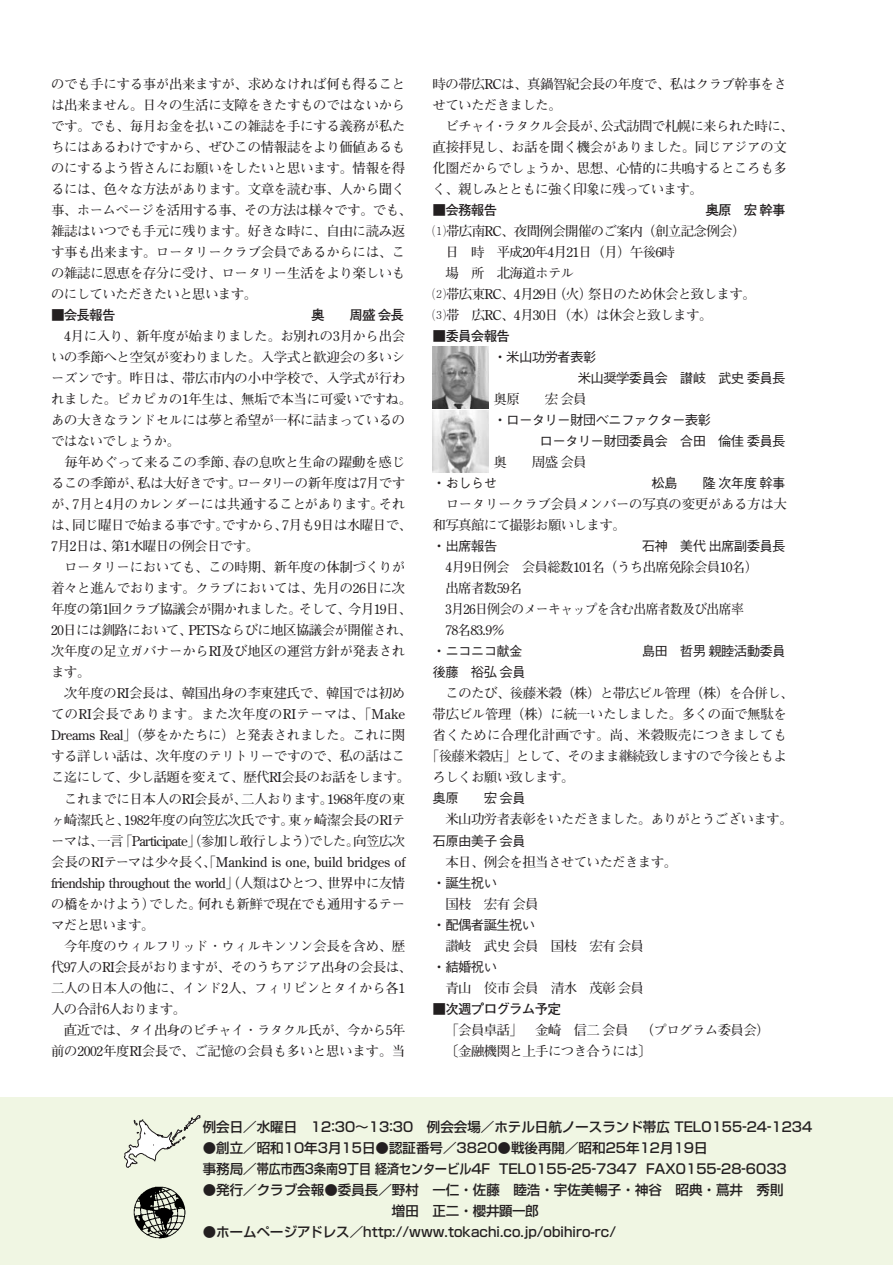
<style>
.page{position:relative;width:893px;height:1265px;background:#fff}
.page>*{position:absolute;margin:0;border:0;box-sizing:border-box;transform-origin:0 0}
.t1{font:700 13.5px/21px "Futo Min A101";letter-spacing:-.03em;color:#231f20}
.t2{font:700 13.5px/21px "Futo Min A101";letter-spacing:-.05em;color:#231f20}
.t3{font:500 13.5px/21px "Shin Go";color:#231f20}
.t4{font:500 13.5px/21px "Gothic BBB";letter-spacing:-.055em;color:#231f20}
.t5{font:700 13.5px "Futo Min A101";letter-spacing:.01em;color:#231f20}
.t6{font:700 13.5px "Futo Min A101";letter-spacing:-.01em;color:#231f20}
.t7{font:700 13.5px "Futo Go B101";letter-spacing:-.055em;color:#231f20}
.s1{font-family:"Rm Hround";font-weight:400}
</style>
<div class="page">
<div style="left:1px;top:1097px;width:891px;height:167px;background:#f0f6e3"></div>
<svg style="left:124px;top:1115px;width:76px;height:52px"></svg>
<img style="left:133px;top:1186px;width:53px;height:53px">
<svg style="left:488px;top:347px;width:1px;height:61px"></svg>
<img style="left:432px;top:346px;width:56px;height:62px">
<svg style="left:488px;top:411px;width:1px;height:61px"></svg>
<img style="left:432px;top:411px;width:56px;height:61px">
<p class="t1" style="left:51px;top:76px;width:362px">のでも手にする事が出来ますが、求めなければ何も得ることは出来ません。日々の生活に支障をきたすものではないからです。でも、毎月お金を払いこの雑誌を手にする義務が私たちにはあるわけですから、ぜひこの情報誌をより価値あるものにするよう皆さんにお願いをしたいと思います。情報を得るには、色々な方法があります。文章を読む事、人から聞く事、ホームページを活用する事、その方法は様々です。でも、雑誌はいつでも手元に残ります。好きな時に、自由に読み返す事も出来ます。ロータリークラブ会員であるからには、この雑誌に恩恵を存分に受け、ロータリー生活をより楽しいものにしていただきたいと思います。</p>
<p class="t7" style="left:51px;top:310px;width:66px">■会長報告</p>
<p class="t7" style="left:311px;top:310px;width:94px">奥　　周盛会長</p>
<p class="t1" style="left:51px;top:328px;width:362px;text-indent:13px">4月に入り、新年度が始まりました。お別れの3月から出会いの季節へと空気が変わりました。入学式と歓迎会の多いシーズンです。昨日は、帯広市内の小中学校で、入学式が行われました。ピカピカの1年生は、無垢で本当に可愛いですね。あの大きなランドセルには夢と希望が一杯に詰まっているのではないでしょうか。</p>
<p class="t1" style="left:51px;top:454px;width:362px;text-indent:13px">毎年めぐって来るこの季節、春の息吹と生命の躍動を感じるこの季節が、私は大好きです。ロータリーの新年度は7月ですが、7月と4月のカレンダーには共通することがあります。それは、同じ曜日で始まる事です。ですから、7月も9日は水曜日で、<br>7月2日は、第1水曜日の例会日です。</p>
<p class="t1" style="left:51px;top:559px;width:362px;text-indent:13px">ロータリーにおいても、この時期、新年度の体制づくりが着々と進んでおります。クラブにおいては、先月の26日に次年度の第1回クラブ協議会が開かれました。そして、今月19日、<br>20日には釧路において、PETSならびに地区協議会が開催され、次年度の足立ガバナーからRI及び地区の運営方針が発表されます。</p>
<p class="t1" style="left:64px;top:685px;width:343px">次年度のRI会長は、韓国出身の李東建氏で、韓国では初め</p>
<p class="t5" style="left:51px;top:709px;width:356px">てのRI会長であります。また次年度のRIテーマは、「Make</p>
<p class="t1" style="left:51px;top:727px;width:356px">Dreams Real」（夢をかたちに）と発表されました。これに関</p>
<p class="t1" style="left:51px;top:748px;width:356px">する詳しい話は、次年度のテリトリーですので、私の話はこ</p>
<p class="t2" style="left:51px;top:769px;width:360px">こ迄にして、少し話題を変えて、歴代RI会長のお話をします。</p>
<p class="t1" style="left:64px;top:790px;width:343px">これまでに日本人のRI会長が、二人おります。1968年度の東</p>
<p class="t1" style="left:51px;top:811px;width:356px">ヶ崎潔氏と、1982年度の向笠広次氏です。東ヶ崎潔会長のRIテ</p>
<p class="t1" style="left:51px;top:832px;width:356px">ーマは、一言「Participate」（参加し敢行しよう）でした。向笠広次</p>
<p class="t6" style="left:51px;top:856px;width:356px">会長のRIテーマは少々長く、「Mankind is one, build bridges of</p>
<p class="t1" style="left:51px;top:874px;width:356px">friendship throughout the world」（人類はひとつ、世界中に友情</p>
<p class="t1" style="left:51px;top:895px;width:356px">の橋をかけよう）でした。何れも新鮮で現在でも通用するテー</p>
<p class="t2" style="left:51px;top:916px;width:105px">マだと思います。</p>
<p class="t1" style="left:64px;top:937px;width:343px">今年度のウィルフリッド・ウィルキンソン会長を含め、歴</p>
<p class="t1" style="left:51px;top:958px;width:362px">代97人のRI会長がおりますが、そのうちアジア出身の会長は、</p>
<p class="t1" style="left:51px;top:979px;width:356px">二人の日本人の他に、インド2人、フィリピンとタイから各1</p>
<p class="t2" style="left:51px;top:1000px;width:136px">人の合計6人おります。</p>
<p class="t1" style="left:64px;top:1021px;width:343px">直近では、タイ出身のビチャイ・ラタクル氏が、今から5年</p>
<p class="t1" style="left:51px;top:1042px;width:356px">前の2002年度RI会長で、ご記憶の会員も多いと思います。当</p>
<p class="t1" style="left:432px;top:76px;width:356px">時の帯広RCは、真鍋智紀会長の年度で、私はクラブ幹事をさせていただきました。</p>
<p class="t1" style="left:432px;top:118px;width:362px;text-indent:13px">ビチャイ・ラタクル会長が、公式訪問で札幌に来られた時に、直接拝見し、お話を聞く機会がありました。同じアジアの文化圏だからでしょうか、思想、心情的に共鳴するところも多く、親しみとともに強く印象に残っています。</p>
<p class="t7" style="left:432px;top:205px;width:66px">■会務報告</p>
<p class="t7" style="left:705px;top:205px;width:82px">奥原　宏幹事</p>
<p class="t2" style="left:432px;top:223px;width:314px"><span class="s1">a</span>帯広南RC、夜間例会開催のご案内（創立記念例会）</p>
<p class="t2" style="left:445px;top:244px;width:231px">日　時　平成20年4月21日（月）午後6時</p>
<p class="t1" style="left:445px;top:265px;width:130px">場　所　北海道ホテル</p>
<p class="t2" style="left:432px;top:286px;width:324px"><span class="s1">s</span>帯広東RC、4月29日（火）祭日のため休会と致します。</p>
<p class="t2" style="left:432px;top:307px;width:281px"><span class="s1">d</span>帯　広RC、4月30日（水）は休会と致します。</p>
<p class="t7" style="left:432px;top:331px;width:79px">■委員会報告</p>
<p class="t4" style="left:578px;top:348px;width:209px;text-indent:-84px">・米山功労者表彰<br>米山奨学委員会　讃岐　武史委員長</p>
<p class="t1" style="left:493px;top:391px;width:95px">奥原　　宏会員</p>
<p class="t4" style="left:539px;top:411px;width:247px;text-indent:-46px">・ロータリー財団ベニファクター表彰<br>ロータリー財団委員会　合田　倫佳委員長</p>
<p class="t1" style="left:493px;top:454px;width:95px">奥　　周盛会員</p>
<p class="t4" style="left:432px;top:474px;width:66px">・おしらせ</p>
<p class="t4" style="left:651px;top:474px;width:136px">松島　　隆次年度幹事</p>
<p class="t1" style="left:432px;top:496px;width:356px;text-indent:13px">ロータリークラブ会員メンバーの写真の変更がある方は大和写真館にて撮影お願いします。</p>
<p class="t4" style="left:432px;top:537px;width:66px">・出席報告</p>
<p class="t4" style="left:641px;top:537px;width:145px">石神　美代出席副委員長</p>
<p class="t2" style="left:445px;top:559px;width:314px">4月9日例会　会員総数101名（うち出席免除会員10名）出席者数59名<br>3月26日例会のメーキャップを含む出席者数及び出席率<br>78名83.9％</p>
<p class="t4" style="left:432px;top:642px;width:91px">・ニコニコ献金</p>
<p class="t4" style="left:641px;top:642px;width:145px">島田　哲男親睦活動委員</p>
<p class="t4" style="left:432px;top:663px;width:94px">後藤　裕弘会員</p>
<p class="t1" style="left:445px;top:685px;width:350px">このたび、後藤米穀（株）と帯広ビル管理（株）を合併し、</p>
<p class="t1" style="left:432px;top:706px;width:356px">帯広ビル管理（株）に統一いたしました。多くの面で無駄を</p>
<p class="t5" style="left:432px;top:730px;width:356px">省くために合理化計画です。尚、米穀販売につきましても</p>
<p class="t1" style="left:426px;top:748px;width:362px">「後藤米穀店」として、そのまま継続致しますので今後ともよ</p>
<p class="t2" style="left:432px;top:769px;width:143px">ろしくお願い致します。</p>
<p class="t4" style="left:432px;top:789px;width:94px">奥原　　宏会員</p>
<p class="t2" style="left:445px;top:811px;width:348px">米山功労者表彰をいただきました。ありがとうございます。</p>
<p class="t4" style="left:432px;top:831px;width:94px">石原由美子会員</p>
<p class="t2" style="left:445px;top:853px;width:233px">本日、例会を担当させていただきます。</p>
<p class="t4" style="left:432px;top:873px;width:66px">・誕生祝い</p>
<p class="t1" style="left:445px;top:895px;width:95px">国枝　宏有会員</p>
<p class="t4" style="left:432px;top:915px;width:104px">・配偶者誕生祝い</p>
<p class="t2" style="left:445px;top:937px;width:200px">讃岐　武史会員　国枝　宏有会員</p>
<p class="t4" style="left:432px;top:957px;width:66px">・結婚祝い</p>
<p class="t2" style="left:445px;top:979px;width:200px">青山　佼市会員　清水　茂彰会員</p>
<p class="t7" style="left:432px;top:1003px;width:130px">■次週プログラム予定</p>
<p class="t2" style="left:445px;top:1021px;width:326px">「会員卓話」 金崎　信二会員　（プログラム委員会）〔金融機関と上手につき合うには〕</p>
<p class="t3" style="left:203px;top:1118px;width:611px">例会日／水曜日　12:30～13:30 例会会場／ホテル日航ノースランド帯広 TEL0155-24-1234</p>
<p class="t3" style="left:203px;top:1139px;width:585px">●創立／昭和10年3月15日●認証番号／3820●戦後再開／昭和25年12月19日<br>事務局／帯広市西3条南9丁目経済センタービル4F TEL0155-25-7347 FAX0155-28-6033</p>
<p class="t3" style="left:392px;top:1181px;width:393px;text-indent:-189px">●発行／クラブ会報●委員長／野村　一仁・佐藤　睦浩・宇佐美暢子・神谷　昭典・蔦井　秀則増田　正二・櫻井顕一郎</p>
<p class="t3" style="left:203px;top:1223px;width:415px">●ホームページアドレス／http://www.tokachi.co.jp/obihiro-rc/</p>
</div>
